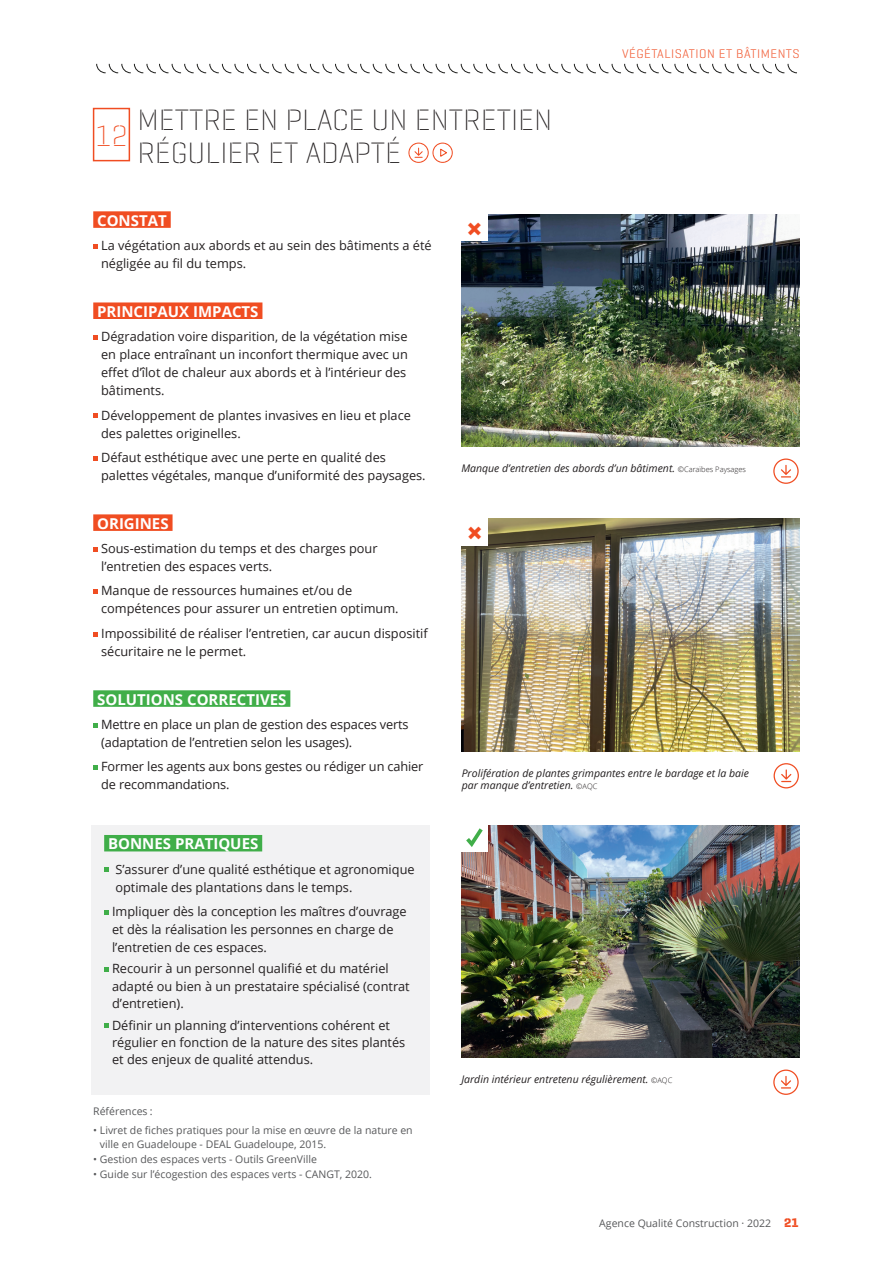
<style>
.page{position:relative;width:893px;height:1263px;background:#fff}
.page>*{position:absolute;margin:0;border:0;box-sizing:border-box;transform-origin:0 0}
.sous_titre{font:30px/33px "Geogrotesque Stencil B Ul";color:#231f20}
.sous_titre-2{font:30px "Geogrotesque Stencil B Ul";color:#f04d22}
.legende{font:800 28.5px "Open Sans";color:#f04d22}
.intitulés_fiches{font:700 15px "Open Sans";color:#fff}
.texte_courant{font:12.75px/18px "Open Sans";color:#231f20}
.intitulés_fiches-2{font:12.75px/18px "Open Sans";color:#231f20}
.t1{font:12.75px "Geogrotesque Stencil A Lg";letter-spacing:.04em;color:#f04d22}
.NOTES{font:10.5px/13.5px "Open Sans";color:#57585a}
.legende-2{font:italic 10.5px/12.8px "Open Sans";color:#231f20}
.s1{font-weight:300;font-style:normal;font-size:7.5px}
.s2{font-family:"Geogrotesque Stencil A";font-weight:700;font-size:12.75px;color:#f04d22}
</style>
<div class="page">
<img style="left:462px;top:214px;width:337px;height:233px">
<div style="left:453px;top:213px;width:34px;height:28px;background:#fff"></div>
<div style="left:93px;top:108px;width:37px;height:53px;border:2px solid #f04d22"></div>
<svg style="left:408px;top:143px;width:45px;height:20px"></svg>
<div style="left:93px;top:211px;width:78px;height:17px;background:#f04d22"></div>
<div style="left:93px;top:302px;width:169px;height:17px;background:#f04d22"></div>
<div style="left:93px;top:514px;width:80px;height:17px;background:#f04d22"></div>
<div style="left:93px;top:690px;width:197px;height:17px;background:#40ae49"></div>
<svg style="left:93px;top:244px;width:5px;height:4px"></svg>
<svg style="left:93px;top:335px;width:5px;height:5px"></svg>
<svg style="left:93px;top:413px;width:5px;height:5px"></svg>
<svg style="left:93px;top:456px;width:5px;height:4px"></svg>
<svg style="left:93px;top:547px;width:5px;height:4px"></svg>
<svg style="left:93px;top:589px;width:5px;height:5px"></svg>
<svg style="left:93px;top:632px;width:5px;height:4px"></svg>
<svg style="left:93px;top:723px;width:5px;height:4px"></svg>
<svg style="left:93px;top:765px;width:5px;height:5px"></svg>
<div style="left:91px;top:825px;width:338px;height:270px;background:#f2f2f3"></div>
<div style="left:104px;top:835px;width:158px;height:16px;background:#40ae49"></div>
<svg style="left:104px;top:867px;width:5px;height:5px"></svg>
<svg style="left:104px;top:910px;width:5px;height:4px"></svg>
<svg style="left:104px;top:967px;width:5px;height:5px"></svg>
<svg style="left:104px;top:1023px;width:5px;height:5px"></svg>
<svg style="left:773px;top:458px;width:26px;height:26px"></svg>
<img style="left:462px;top:519px;width:338px;height:232px">
<div style="left:462px;top:519px;width:26px;height:26px;background:#fff"></div>
<svg style="left:774px;top:763px;width:25px;height:25px"></svg>
<img style="left:462px;top:825px;width:337px;height:233px">
<svg style="left:773px;top:1069px;width:26px;height:26px"></svg>
<div style="left:461px;top:825px;width:26px;height:26px;background:#fff"></div>
<svg style="left:466px;top:828px;width:17px;height:19px"></svg>
<svg style="left:97px;top:64px;width:700px;height:10px"></svg>
<p class="sous_titre-2" style="left:96px;top:117px;width:33px">12</p>
<p class="sous_titre" style="left:137px;top:103px;width:416px">METTRE EN PLACE UN ENTRETIEN<br>RÉGULIER ET ADAPTÉ</p>
<p class="t1" style="left:622px;top:46px;width:179px">VÉGÉTALISATION ET BÂTIMENTS</p>
<p class="intitulés_fiches" style="left:97px;top:210px;width:71px">CONSTAT</p>
<p class="texte_courant" style="left:101px;top:236px;width:332px">La végétation aux abords et au sein des bâtiments a été négligée au fil du temps.</p>
<p class="intitulés_fiches" style="left:97px;top:301px;width:163px">PRINCIPAUX IMPACTS</p>
<p class="intitulés_fiches-2" style="left:101px;top:327px;width:308px">Dégradation voire disparition, de la végétation mise en place entraînant un inconfort thermique avec un effet d’îlot de chaleur aux abords et à l’intérieur des bâtiments.</p>
<p class="texte_courant" style="left:101px;top:406px;width:311px">Développement de plantes invasives en lieu et place des palettes originelles.</p>
<p class="texte_courant" style="left:101px;top:448px;width:326px">Défaut esthétique avec une perte en qualité des palettes végétales, manque d’uniformité des paysages.</p>
<p class="intitulés_fiches" style="left:97px;top:513px;width:73px">ORIGINES</p>
<p class="texte_courant" style="left:101px;top:539px;width:278px">Sous-estimation du temps et des charges pour l’entretien des espaces verts.</p>
<p class="texte_courant" style="left:101px;top:581px;width:299px">Manque de ressources humaines et/ou de compétences pour assurer un entretien optimum.</p>
<p class="texte_courant" style="left:101px;top:624px;width:328px">Impossibilité de réaliser l’entretien, car aucun dispositif sécuritaire ne le permet.</p>
<p class="intitulés_fiches" style="left:97px;top:688px;width:191px">SOLUTIONS CORRECTIVES</p>
<p class="texte_courant" style="left:101px;top:715px;width:309px">Mettre en place un plan de gestion des espaces verts (adaptation de l’entretien selon les usages).</p>
<p class="intitulés_fiches-2" style="left:101px;top:757px;width:324px">Former les agents aux bons gestes ou rédiger un cahier de recommandations.</p>
<p class="intitulés_fiches" style="left:108px;top:833px;width:152px">BONNES PRATIQUES</p>
<p class="texte_courant" style="left:115px;top:860px;width:301px">S’assurer d’une qualité esthétique et agronomique optimale des plantations dans le temps.</p>
<p class="texte_courant" style="left:112px;top:902px;width:296px">Impliquer dès la conception les maîtres d’ouvrage et dès la réalisation les personnes en charge de l’entretien de ces espaces.</p>
<p class="texte_courant" style="left:112px;top:960px;width:299px;line-height:17.2px">Recourir à un personnel qualifié et du matériel adapté ou bien à un prestataire spécialisé (contrat d’entretien).</p>
<p class="texte_courant" style="left:112px;top:1016px;width:295px;line-height:17.2px">Définir un planning d’interventions cohérent et régulier en fonction de la nature des sites plantés et des enjeux de qualité attendus.</p>
<p class="NOTES" style="left:93px;top:1104px;width:61px">Références :</p>
<p class="NOTES" style="left:100px;top:1123px;width:314px;text-indent:-7px">• Livret de fiches pratiques pour la mise en œuvre de la nature en ville en Guadeloupe - DEAL Guadeloupe, 2015.</p>
<p class="NOTES" style="left:93px;top:1152px;width:225px">• Gestion des espaces verts - Outils GreenVille</p>
<p class="NOTES" style="left:93px;top:1167px;width:280px">• Guide sur l’écogestion des espaces verts - CANGT, 2020.</p>
<p class="legende" style="left:466px;top:207px;width:18px">×</p>
<p class="legende-2" style="left:461px;top:461px;width:286px">Manque d’entretien des abords d’un bâtiment. <span class="s1">©Caraïbes Paysages</span></p>
<p class="legende" style="left:467px;top:511px;width:18px">×</p>
<p class="legende-2" style="left:462px;top:766px;width:289px">Prolifération de plantes grimpantes entre le bardage et la baie par manque d’entretien. <span class="s1">©AQC</span></p>
<p class="legende-2" style="left:461px;top:1072px;width:212px">Jardin intérieur entretenu régulièrement. <span class="s1">©AQC</span></p>
<p class="NOTES" style="left:599px;top:1216px;width:201px">Agence Qualité Construction · 2022 <span class="s2">21</span></p>
</div>
